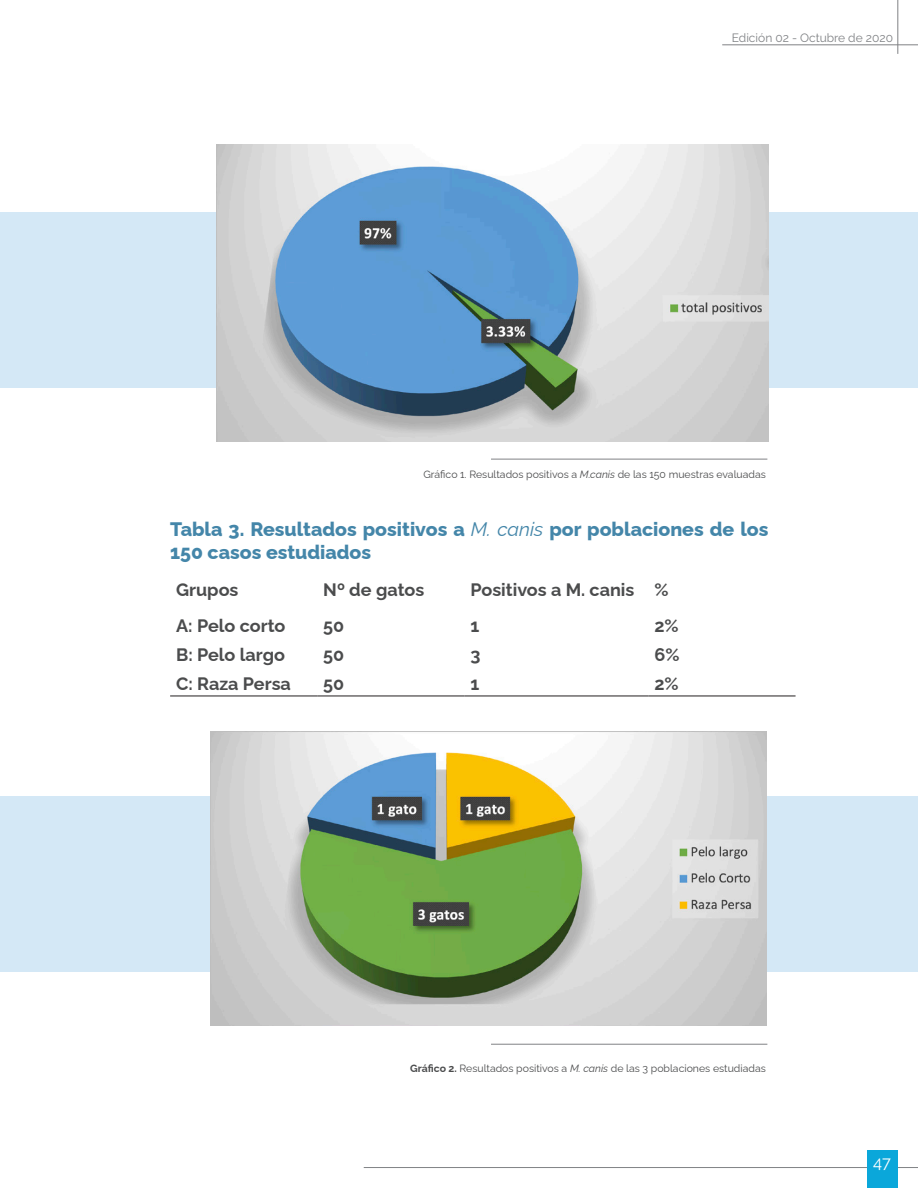
<style>
.page{position:relative;width:918px;height:1188px;background:#fff}
.page>*{position:absolute;margin:0;border:0;box-sizing:border-box;transform-origin:0 0}
.Subtitulo_Corrido{font:800 19.5px/23.4px "Raleway";color:#4486a9}
.t1{font:700 18px "Raleway";color:#4b4c4d}
.t2{font:16.5px "Raleway";color:#fff}
.t3{font:12px "Raleway";color:#808285}
.Pie_de_Foto{font:10.5px "Raleway";color:#4b4c4d}
.s1{font-style:italic}
.s2{font-weight:400;font-style:italic}
.s3{font-weight:700}
</style>
<div class="page">
<hr style="left:898px;top:0;width:1px;height:54px;background:#808285">
<hr style="left:722px;top:45px;width:196px;height:1px;background:#808285">
<hr style="left:364px;top:1167px;width:554px;height:1px;background:#808285">
<div style="left:867px;top:1150px;width:31px;height:38px;background:#0aa7da"></div>
<div style="left:0;top:213px;width:918px;height:175px;background:#d4e8f6"></div>
<div style="left:0;top:797px;width:918px;height:175px;background:#d4e8f6"></div>
<img style="left:217px;top:145px;width:551px;height:297px">
<hr style="left:170px;top:696px;width:147px;height:1px;background:#231f20">
<hr style="left:317px;top:696px;width:147px;height:1px;background:#231f20">
<hr style="left:464px;top:696px;width:184px;height:1px;background:#231f20">
<hr style="left:648px;top:696px;width:148px;height:1px;background:#231f20">
<img style="left:210px;top:731px;width:556px;height:295px">
<hr style="left:491px;top:459px;width:276px;height:1px;background:#808285">
<hr style="left:491px;top:1044px;width:276px;height:1px;background:#808285">
<p class="t3" style="left:732px;top:31px;width:163px">Edición 02 - Octubre de 2020</p>
<p class="Pie_de_Foto" style="left:423px;top:466px;width:344px">Gráfico 1. Resultados positivos a <span class="s1">M.canis</span> de las 150 muestras evaluadas</p>
<p class="Subtitulo_Corrido" style="left:170px;top:515px;width:600px">Tabla 3. Resultados positivos a <span class="s2">M. canis</span> por poblaciones de los<br>150 casos estudiados</p>
<p class="t1" style="left:176px;top:575px;width:64px">Grupos</p>
<p class="t1" style="left:323px;top:575px;width:102px">Nº de gatos</p>
<p class="t1" style="left:470px;top:575px;width:166px">Positivos a M. canis</p>
<p class="t1" style="left:654px;top:575px;width:16px">%</p>
<p class="t1" style="left:176px;top:611px;width:111px">A: Pelo corto</p>
<p class="t1" style="left:323px;top:611px;width:23px">50</p>
<p class="t1" style="left:470px;top:611px;width:10px">1</p>
<p class="t1" style="left:654px;top:611px;width:26px">2%</p>
<p class="t1" style="left:176px;top:640px;width:110px">B: Pelo largo</p>
<p class="t1" style="left:323px;top:640px;width:23px">50</p>
<p class="t1" style="left:470px;top:640px;width:12px">3</p>
<p class="t1" style="left:654px;top:640px;width:27px">6%</p>
<p class="t1" style="left:176px;top:669px;width:116px">C: Raza Persa</p>
<p class="t1" style="left:323px;top:669px;width:23px">50</p>
<p class="t1" style="left:470px;top:669px;width:10px">1</p>
<p class="t1" style="left:654px;top:669px;width:26px">2%</p>
<p class="Pie_de_Foto" style="left:410px;top:1060px;width:357px"><span class="s3">Gráfico 2.</span> Resultados positivos a <span class="s1">M. canis</span> de las 3 poblaciones estudiadas</p>
<h3 class="t2" style="left:873px;top:1149px;width:19px">47</h3>
</div>
